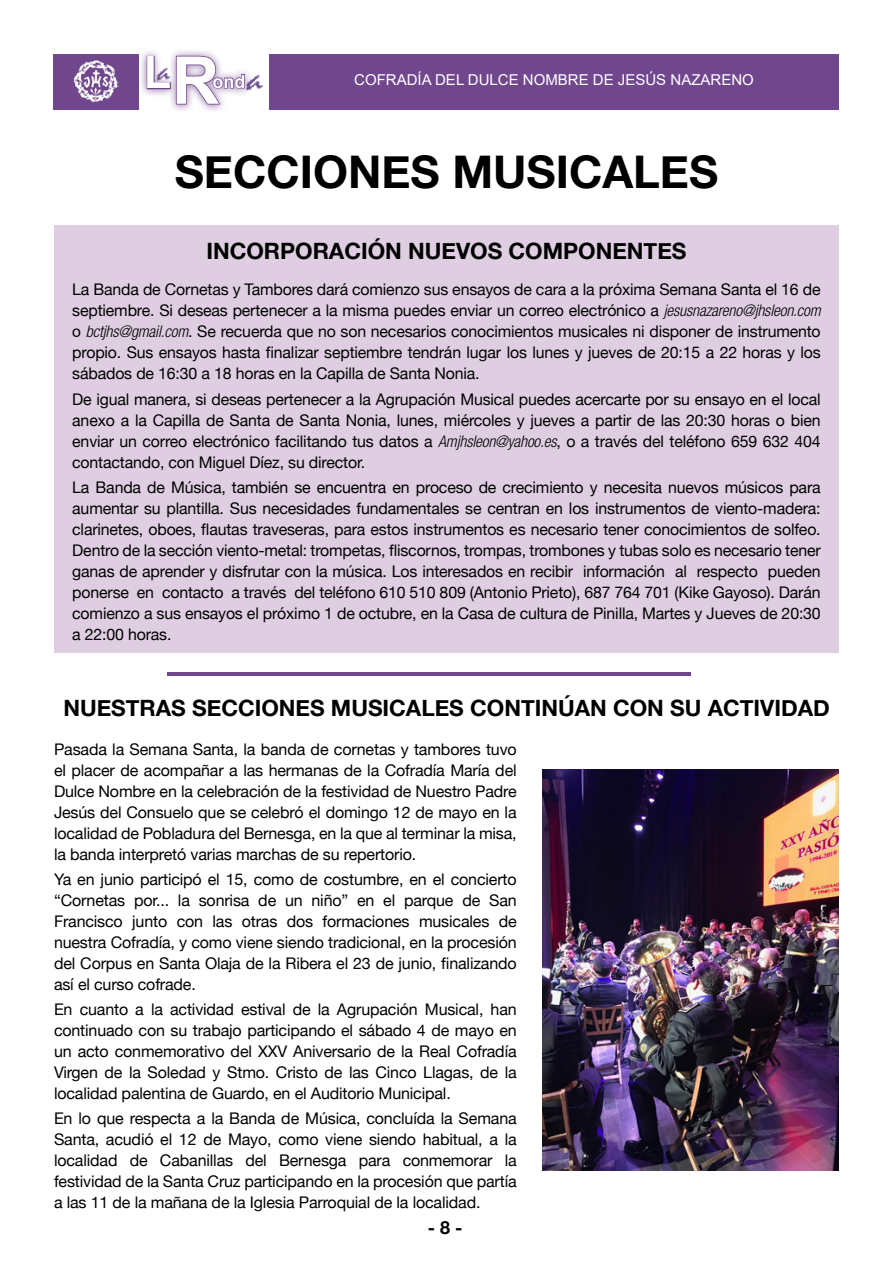
<style>
.page{position:relative;width:893px;height:1263px;background:#fff}
.page>*{position:absolute;margin:0;border:0;box-sizing:border-box;transform-origin:0 0}
.t1{font:700 45px "Helvetica Neue";color:#000}
.t2{font:700 45px "Arial";color:#fff}
.t3{font:700 22.5px "Helvetica Neue";color:#000}
.t4{font:700 18px "Arial";color:#fff}
.t5{font:700 18px "Helvetica Neue";color:#000}
.t6{font:16.05px/21px "Helvetica Neue";letter-spacing:-.01em;color:#000;text-align:justify}
.t7{font:15px "Arial";color:#fff}
.s1{font-size:66px}
.s2{font-family:"Helvetica Neue LT Std";font-weight:300;font-style:italic;font-stretch:condensed}
.s3{font-family:"Arial"}
</style>
<div class="page">
<div style="left:54px;top:225px;width:785px;height:428px;background:#dfcee2"></div>
<div style="left:54px;top:54px;width:85px;height:55px;background:#70468d"></div>
<div style="left:269px;top:54px;width:570px;height:55px;background:#70468d"></div>
<img style="left:74px;top:60px;width:44px;height:43px">
<hr style="left:167px;top:672px;width:523px;height:4px;background:#70458c">
<div style="left:138px;top:48px;width:40px;height:50px;background:#70458c;opacity:.75"></div>
<div style="left:168px;top:49px;width:60px;height:64px;background:#70458c;opacity:.75"></div>
<svg style="left:146px;top:55px;width:100px;height:51px"></svg>
<img style="left:246px;top:75px;width:18px;height:17px">
<img style="left:542px;top:770px;width:296px;height:401px">
<h1 class="t2" style="left:144px;top:41px;width:77px">L<span class="s1">R</span></h1>
<p class="t4" style="left:212px;top:69px;width:34px">ond</p>
<p class="t7" style="left:354px;top:70px;width:401px">COFRADÍA DEL DULCE NOMBRE DE JESÚS NAZARENO</p>
<h1 class="t1" style="left:175px;top:145px;width:545px">SECCIONES MUSICALES</h1>
<h2 class="t3" style="left:206px;top:237px;width:482px">INCORPORACIÓN NUEVOS COMPONENTES</h2>
<p class="t6" style="left:72px;top:279px;width:750px">La Banda de Cornetas y Tambores dará comienzo sus ensayos de cara a la próxima Semana Santa el 16 de septiembre. Si deseas pertenecer a la misma puedes enviar un correo electrónico a <span class="s2">jesusnazareno@jhsleon.com </span><span class="s3">o</span> <span class="s2">bctjhs@gmail.com</span>. Se recuerda que no son necesarios conocimientos musicales ni disponer de instrumento propio. Sus ensayos hasta finalizar septiembre tendrán lugar los lunes y jueves de 20:15 a 22 horas y los sábados de 16:30 a 18 horas en la Capilla de Santa Nonia.</p>
<p class="t6" style="left:72px;top:388px;width:750px">De igual manera, si deseas pertenecer a la Agrupación Musical puedes acercarte por su ensayo en el local anexo a la Capilla de Santa de Santa Nonia, lunes, miércoles y jueves a partir de las 20:30 horas o bien enviar un correo electrónico facilitando tus datos a <span class="s2">Amjhsleon@yahoo.es</span>, o a través del teléfono 659 632 404 contactando, con Miguel Díez, su director.</p>
<p class="t6" style="left:72px;top:476px;width:750px">La Banda de Música, también se encuentra en proceso de crecimiento y necesita nuevos músicos para aumentar su plantilla. Sus necesidades fundamentales se centran en los instrumentos de viento-madera: clarinetes, oboes, flautas traveseras, para estos instrumentos es necesario tener conocimientos de solfeo.<br>Dentro de la sección viento-metal: trompetas, fliscornos, trompas, trombones y tubas solo es necesario tener ganas de aprender y disfrutar con la música. Los interesados en recibir información al respecto pueden ponerse en contacto a través del teléfono 610 510 809 (Antonio Prieto), 687 764 701 (Kike Gayoso). Darán comienzo a sus ensayos el próximo 1 de octubre, en la Casa de cultura de Pinilla, Martes y Jueves de 20:30 a 22:00 horas.</p>
<h2 class="t3" style="left:63px;top:694px;width:768px">NUESTRAS SECCIONES MUSICALES CONTINÚAN CON SU ACTIVIDAD</h2>
<p class="t6" style="left:54px;top:738px;width:464px">Pasada la Semana Santa, la banda de cornetas y tambores tuvo el placer de acompañar a las hermanas de la Cofradía María del Dulce Nombre en la celebración de la festividad de Nuestro Padre Jesús del Consuelo que se celebró el domingo 12 de mayo en la localidad de Pobladura del Bernesga, en la que al terminar la misa, la banda interpretó varias marchas de su repertorio.</p>
<p class="t6" style="left:54px;top:868px;width:464px">Ya en junio participó el 15, como de costumbre, en el concierto “Cornetas por... la sonrisa de un niño” en el parque de San Francisco junto con las otras dos formaciones musicales de nuestra Cofradía, y como viene siendo tradicional, en la procesión del Corpus en Santa Olaja de la Ribera el 23 de junio, finalizando así el curso cofrade.</p>
<p class="t6" style="left:54px;top:999px;width:464px">En cuanto a la actividad estival de la Agrupación Musical, han continuado con su trabajo participando el sábado 4 de mayo en un acto conmemorativo del XXV Aniversario de la Real Cofradía Virgen de la Soledad y Stmo. Cristo de las Cinco Llagas, de la localidad palentina de Guardo, en el Auditorio Municipal.</p>
<p class="t6" style="left:54px;top:1108px;width:464px">En lo que respecta a la Banda de Música, concluída la Semana Santa, acudió el 12 de Mayo, como viene siendo habitual, a la localidad de Cabanillas del Bernesga para conmemorar la festividad de la Santa Cruz participando en la procesión que partía a las 11 de la mañana de la Iglesia Parroquial de la localidad.</p>
<p class="t5" style="left:428px;top:1217px;width:36px">- 8 -</p>
</div>
